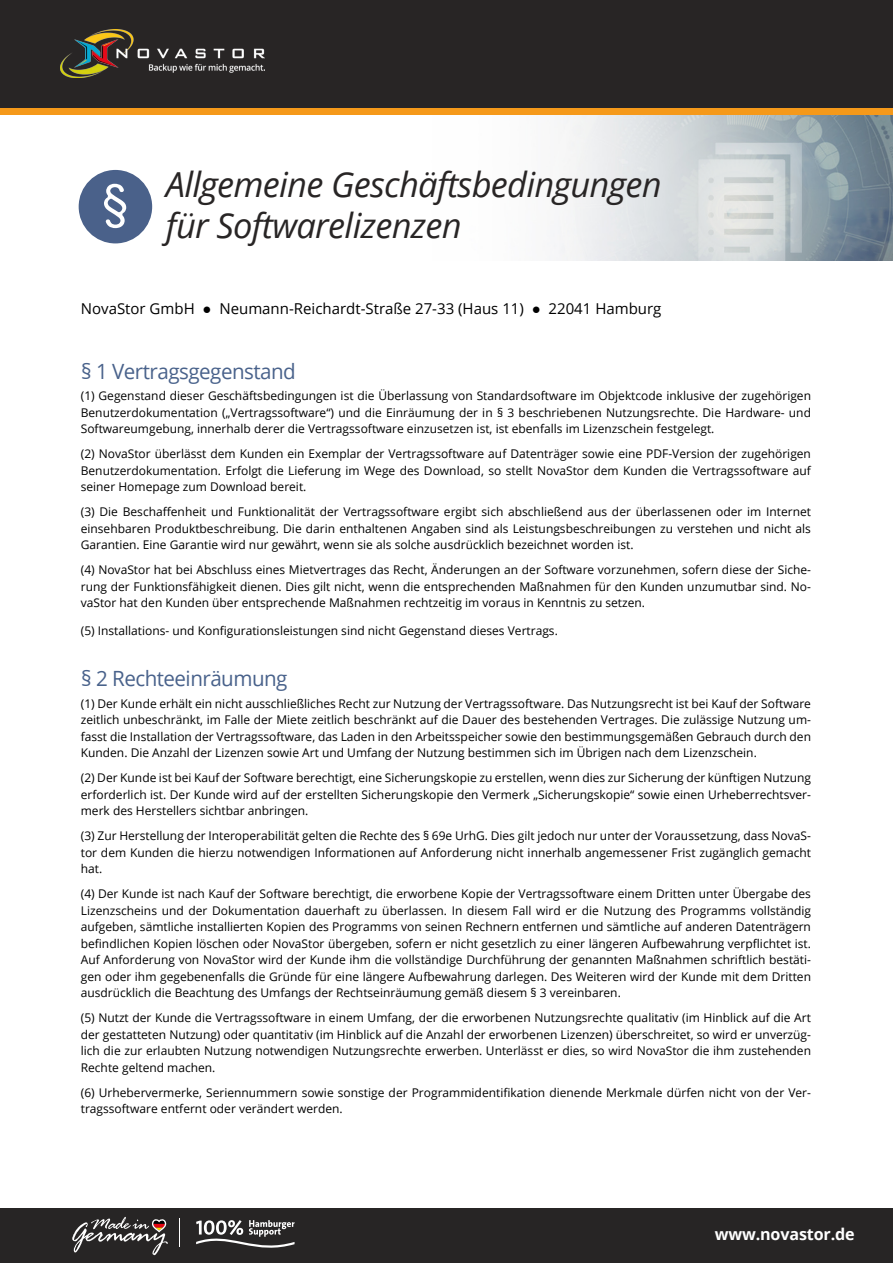
<style>
.page{position:relative;width:893px;height:1263px;background:#fff}
.page>*{position:absolute;margin:0;border:0;box-sizing:border-box;transform-origin:0 0}
.t1{font:italic 34.5px/40.5px "Open Sans";letter-spacing:-.02em;color:#282525}
.t2{font:21px "Open Sans";letter-spacing:-.025em;color:#49628b}
.t3{font:700 16.2px "Open Sans";letter-spacing:-.01em;color:#fff}
.t4{font:15px "Open Sans";color:#000}
.t5{font:12px/16.5px "Open Sans";color:#000;text-align:justify}
.s1{font-family:"Arial"}
</style>
<div class="page">
<img style="left:78px;top:115px;width:815px;height:146px">
<div style="left:0;top:102px;width:893px;height:13px;background:#f5991a"></div>
<div style="left:0;top:0;width:893px;height:107px;background:#282525"></div>
<img style="left:61px;top:30px;width:203px;height:47px">
<div style="left:0;top:1209px;width:893px;height:54px;background:#272525"></div>
<svg style="left:196px;top:1220px;width:99px;height:28px"></svg>
<svg style="left:72px;top:1217px;width:96px;height:38px"></svg>
<div style="left:79px;top:170px;width:73px;height:73px;background:#4a618a;border-radius:50%"></div>
<svg style="left:104px;top:184px;width:22px;height:44px"></svg>
<h1 class="t1" style="left:166px;top:163px;width:497px">Allgemeine Geschäftsbedingungen für Softwarelizenzen</h1>
<p class="t4" style="left:81px;top:298px;width:582px">NovaStor GmbH <span class="s1">●</span> Neumann-Reichardt-Straße 27-33 (Haus 11) <span class="s1">●</span> 22041 Hamburg</p>
<h2 class="t2" style="left:81px;top:356px;width:216px">§ 1 Vertragsgegenstand</h2>
<p class="t5" style="left:81px;top:387px;width:732px">(1) Gegenstand dieser Geschäftsbedingungen ist die Überlassung von Standardsoftware im Objektcode inklusive der zugehörigen Benutzerdokumentation („Vertragssoftware“) und die Einräumung der in § 3 beschriebenen Nutzungsrechte. Die Hardware- und Softwareumgebung, innerhalb derer die Vertragssoftware einzusetzen ist, ist ebenfalls im Lizenzschein festgelegt.</p>
<p class="t5" style="left:81px;top:445px;width:732px">(2) NovaStor überlässt dem Kunden ein Exemplar der Vertragssoftware auf Datenträger sowie eine PDF-Version der zugehörigen Benutzerdokumentation. Erfolgt die Lieferung im Wege des Download, so stellt NovaStor dem Kunden die Vertragssoftware auf seiner Homepage zum Download bereit.</p>
<p class="t5" style="left:81px;top:503px;width:732px">(3) Die Beschaffenheit und Funktionalität der Vertragssoftware ergibt sich abschließend aus der überlassenen oder im Internet einsehbaren Produktbeschreibung. Die darin enthaltenen Angaben sind als Leistungsbeschreibungen zu verstehen und nicht als Garantien. Eine Garantie wird nur gewährt, wenn sie als solche ausdrücklich bezeichnet worden ist.</p>
<p class="t5" style="left:81px;top:561px;width:732px">(4) NovaStor hat bei Abschluss eines Mietvertrages das Recht, Änderungen an der Software vorzunehmen, sofern diese der Siche&shy;rung der Funktionsfähigkeit dienen. Dies gilt nicht, wenn die entsprechenden Maßnahmen für den Kunden unzumutbar sind. No&shy;vaStor hat den Kunden über entsprechende Maßnahmen rechtzeitig im voraus in Kenntnis zu setzen.</p>
<p class="t5" style="left:81px;top:622px;width:479px">(5) Installations- und Konfigurationsleistungen sind nicht Gegenstand dieses Vertrags.</p>
<h2 class="t2" style="left:81px;top:664px;width:208px">§ 2 Rechteeinräumung</h2>
<p class="t5" style="left:81px;top:695px;width:732px">(1) Der Kunde erhält ein nicht ausschließliches Recht zur Nutzung der Vertragssoftware. Das Nutzungsrecht ist bei Kauf der Software zeitlich unbeschränkt, im Falle der Miete zeitlich beschränkt auf die Dauer des bestehenden Vertrages. Die zulässige Nutzung um&shy;fasst die Installation der Vertragssoftware, das Laden in den Arbeitsspeicher sowie den bestimmungsgemäßen Gebrauch durch den Kunden. Die Anzahl der Lizenzen sowie Art und Umfang der Nutzung bestimmen sich im Übrigen nach dem Lizenzschein.</p>
<p class="t5" style="left:81px;top:769px;width:732px">(2) Der Kunde ist bei Kauf der Software berechtigt, eine Sicherungskopie zu erstellen, wenn dies zur Sicherung der künftigen Nutzung erforderlich ist. Der Kunde wird auf der erstellten Sicherungskopie den Vermerk „Sicherungskopie“ sowie einen Urheberrechtsver&shy;merk des Herstellers sichtbar anbringen.</p>
<p class="t5" style="left:81px;top:827px;width:732px">(3) Zur Herstellung der Interoperabilität gelten die Rechte des § 69e UrhG. Dies gilt jedoch nur unter der Voraussetzung, dass NovaS&shy;tor dem Kunden die hierzu notwendigen Informationen auf Anforderung nicht innerhalb angemessener Frist zugänglich gemacht hat.</p>
<p class="t5" style="left:81px;top:885px;width:732px">(4) Der Kunde ist nach Kauf der Software berechtigt, die erworbene Kopie der Vertragssoftware einem Dritten unter Übergabe des Lizenzscheins und der Dokumentation dauerhaft zu überlassen. In diesem Fall wird er die Nutzung des Programms vollständig aufgeben, sämtliche installierten Kopien des Programms von seinen Rechnern entfernen und sämtliche auf anderen Datenträgern befindlichen Kopien löschen oder NovaStor übergeben, sofern er nicht gesetzlich zu einer längeren Aufbewahrung verpflichtet ist.<br>Auf Anforderung von NovaStor wird der Kunde ihm die vollständige Durchführung der genannten Maßnahmen schriftlich bestäti&shy;gen oder ihm gegebenenfalls die Gründe für eine längere Aufbewahrung darlegen. Des Weiteren wird der Kunde mit dem Dritten ausdrücklich die Beachtung des Umfangs der Rechtseinräumung gemäß diesem § 3 vereinbaren.</p>
<p class="t5" style="left:81px;top:1009px;width:732px">(5) Nutzt der Kunde die Vertragssoftware in einem Umfang, der die erworbenen Nutzungsrechte qualitativ (im Hinblick auf die Art der gestatteten Nutzung) oder quantitativ (im Hinblick auf die Anzahl der erworbenen Lizenzen) überschreitet, so wird er unverzüg&shy;lich die zur erlaubten Nutzung notwendigen Nutzungsrechte erwerben. Unterlässt er dies, so wird NovaStor die ihm zustehenden Rechte geltend machen.</p>
<p class="t5" style="left:81px;top:1084px;width:732px">(6) Urhebervermerke, Seriennummern sowie sonstige der Programmidentifikation dienende Merkmale dürfen nicht von der Ver&shy;tragssoftware entfernt oder verändert werden.</p>
<h3 class="t3" style="left:715px;top:1222px;width:141px">www.novastor.de</h3>
</div>
